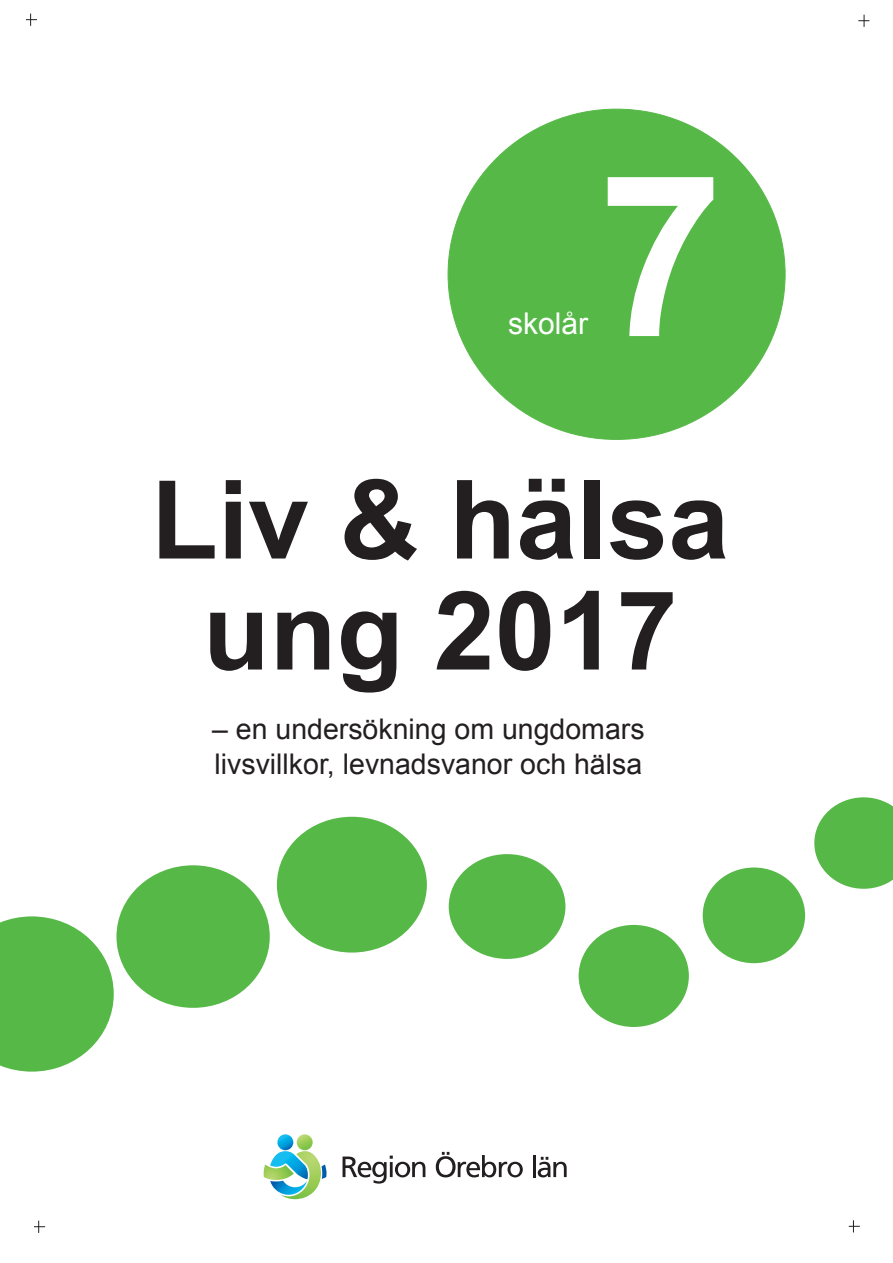
<style>
.page{position:relative;width:893px;height:1263px;background:#fff}
.page>*{position:absolute;margin:0;border:0;box-sizing:border-box;transform-origin:0 0}
.t1{font:700 225px "Arial";color:#fff}
.Body_Text_2{font:700 109.5px/111px "Arial";color:#231f20;text-align:center}
.t2{font:30px "Arial";color:#fff}
.Body_Text_2-2{font:28.5px/34.2px "Arial";color:#231f20}
</style>
<div class="page">
<svg style="left:343px;top:1155px;width:82px;height:28px"></svg>
<svg style="left:436px;top:1152px;width:87px;height:25px"></svg>
<hr style="left:533px;top:1155px;width:2px;height:22px;background:#231f20">
<svg style="left:538px;top:1157px;width:29px;height:20px"></svg>
<svg style="left:277px;top:1134px;width:16px;height:16px"></svg>
<svg style="left:297px;top:1134px;width:16px;height:16px"></svg>
<svg style="left:264px;top:1151px;width:63px;height:48px"></svg>
<div style="left:448px;top:109px;width:337px;height:330px;background:#56b947;border-radius:50%"></div>
<svg style="left:0;top:916px;width:114px;height:155px"></svg>
<div style="left:116px;top:865px;width:154px;height:143px;background:#56b947;border-radius:50%"></div>
<div style="left:277px;top:817px;width:150px;height:135px;background:#56b947;border-radius:50%"></div>
<div style="left:449px;top:854px;width:116px;height:105px;background:#56b947;border-radius:50%"></div>
<div style="left:579px;top:925px;width:110px;height:102px;background:#56b947;border-radius:50%"></div>
<div style="left:703px;top:867px;width:102px;height:96px;background:#56b947;border-radius:50%"></div>
<svg style="left:814px;top:797px;width:79px;height:92px"></svg>
<svg style="left:26px;top:14px;width:11px;height:12px"></svg>
<svg style="left:858px;top:15px;width:11px;height:12px"></svg>
<svg style="left:849px;top:1220px;width:11px;height:12px"></svg>
<svg style="left:34px;top:1221px;width:11px;height:12px"></svg>
<p class="t2" style="left:508px;top:304px;width:82px">skolår</p>
<p class="t1" style="left:598px;top:107px;width:127px">7</p>
<p class="Body_Text_2" style="left:151px;top:468px;width:580px">Liv &amp; hälsa ung 2017</p>
<p class="Body_Text_2-2" style="left:212px;top:713px;width:434px">– en undersökning om ungdomars livsvillkor, levnadsvanor och hälsa</p>
</div>
